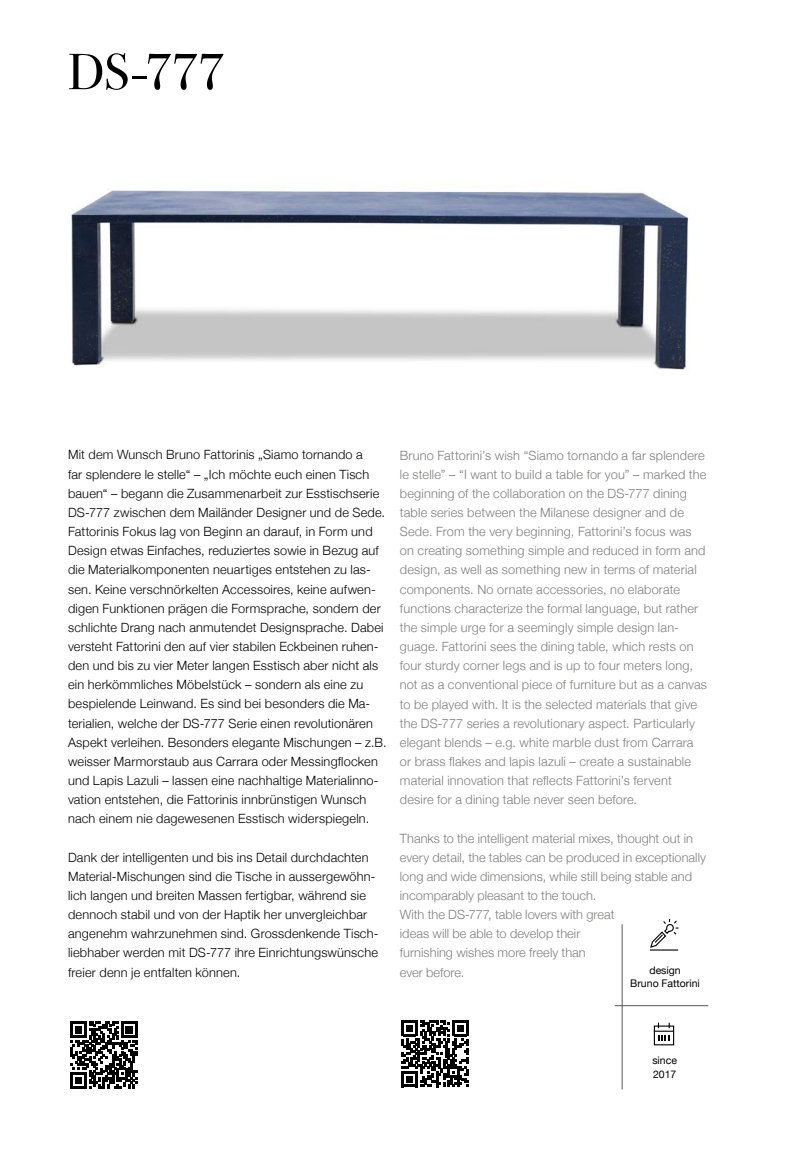
<style>
.page{position:relative;width:787px;height:1170px;background:#fff}
.page>*{position:absolute;margin:0;border:0;box-sizing:border-box;transform-origin:0 0}
.t1{font:51px "Bodoni Svty Two ITCTT";color:#000}
.t2{font:300 12.75px/19.2px "Helvetica Neue";letter-spacing:.015em;color:#000}
.t3{font:300 12.75px/19.2px "Helvetica Neue";letter-spacing:.01em;color:#7e7e7d}
.t4{font:10.5px/13.5px "Helvetica Neue";color:#000}
</style>
<div class="page">
<svg style="left:401px;top:1020px;width:67px;height:66px"></svg>
<svg style="left:70px;top:1021px;width:67px;height:67px"></svg>
<hr style="left:614px;top:1005px;width:94px;height:1px;background:#575756">
<hr style="left:622px;top:924px;width:1px;height:165px;background:#575756">
<div style="left:654px;top:1025px;width:20px;height:20px;border:1px solid #000"></div>
<svg style="left:654px;top:1022px;width:19px;height:18px"></svg>
<svg style="left:649px;top:919px;width:29px;height:31px"></svg>
<img style="left:71px;top:190px;width:618px;height:180px">
<h1 class="t1" style="left:68px;top:30px;width:158px">DS-777</h1>
<p class="t2" style="left:68px;top:444px;width:320px">Mit dem Wunsch Bruno Fattorinis „Siamo tornando a<br>far splendere le stelle“ – „Ich möchte euch einen Tisch bauen“ – begann die Zusammenarbeit zur Esstischserie DS-777 zwischen dem Mailänder Designer und de Sede.<br>Fattorinis Fokus lag von Beginn an darauf, in Form und Design etwas Einfaches, reduziertes sowie in Bezug auf die Materialkomponenten neuartiges entstehen zu las&shy;sen. Keine verschnörkelten Accessoires, keine aufwen&shy;digen Funktionen prägen die Formsprache, sondern der schlichte Drang nach anmutendet Designsprache. Dabei versteht Fattorini den auf vier stabilen Eckbeinen ruhen&shy;den und bis zu vier Meter langen Esstisch aber nicht als ein herkömmliches Möbelstück – sondern als eine zu bespielende Leinwand. Es sind bei besonders die Ma&shy;terialien, welche der DS-777 Serie einen revolutionären Aspekt verleihen. Besonders elegante Mischungen – z.B. weisser Marmorstaub aus Carrara oder Messingflocken und Lapis Lazuli – lassen eine nachhaltige Materialinno&shy;vation entstehen, die Fattorinis innbrünstigen Wunsch nach einem nie dagewesenen Esstisch widerspiegeln.</p>
<p class="t2" style="left:68px;top:846px;width:312px">Dank der intelligenten und bis ins Detail durchdachten Material-Mischungen sind die Tische in aussergewöhn&shy;lich langen und breiten Massen fertigbar, während sie dennoch stabil und von der Haptik her unvergleichbar angenehm wahrzunehmen sind. Grossdenkende Tisch&shy;liebhaber werden mit DS-777 ihre Einrichtungswünsche freier denn je entfalten können.</p>
<p class="t3" style="left:400px;top:444px;width:309px">Bruno Fattorini’s wish “Siamo tornando a far splendere le stelle” – “I want to build a table for you” – marked the beginning of the collaboration on the DS-777 dining table series between the Milanese designer and de Sede. From the very beginning, Fattorini’s focus was on creating something simple and reduced in form and design, as well as something new in terms of material components. No ornate accessories, no elaborate functions characterize the formal language, but rather the simple urge for a seemingly simple design lan&shy;guage. Fattorini sees the dining table, which rests on four sturdy corner legs and is up to four meters long, not as a conventional piece of furniture but as a canvas to be played with. It is the selected materials that give the DS-777 series a revolutionary aspect. Particularly elegant blends – e.g. white marble dust from Carrara or brass flakes and lapis lazuli – create a sustainable material innovation that reflects Fattorini’s fervent desire for a dining table never seen before.</p>
<p class="t3" style="left:400px;top:827px;width:307px">Thanks to the intelligent material mixes, thought out in every detail, the tables can be produced in exceptionally long and wide dimensions, while still being stable and incomparably pleasant to the touch.<br>With the DS-777, table lovers with great<br>ideas will be able to develop their<br>furnishing wishes more freely than<br>ever before.</p>
<p class="t4" style="left:630px;top:963px;width:71px;text-align:center">design<br>Bruno Fattorini</p>
<p class="t4" style="left:652px;top:1054px;width:26px">since<br>2017</p>
</div>
